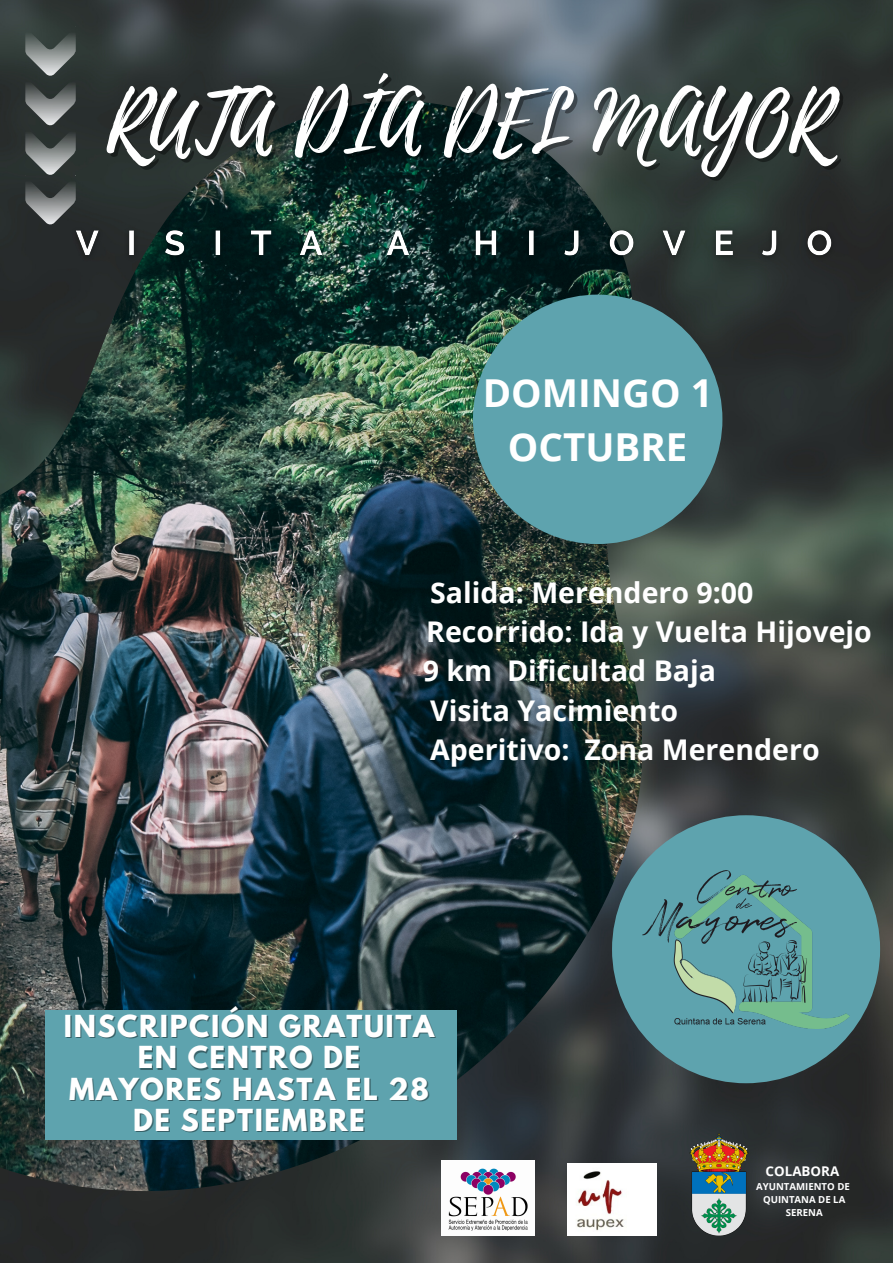
<style>
.page{position:relative;width:893px;height:1263px;background:#fff}
.page>*{position:absolute;margin:0;border:0;box-sizing:border-box;transform-origin:0 0}
.t1{font:80.25px "Playlist Script";color:#fff}
.t2{font:700 38.47px/53.6px "Open Sans";color:#fff;text-align:center}
.t3{font:700 28.5px "Open Sans";color:#fff}
.t4{font:700 26.92px/31.3px "League Spartan";letter-spacing:.06em;color:#fff;text-align:center}
.t5{font:700 13.35px "Open Sans";color:#fff}
.t6{font:700 9.6px/13px "Open Sans";color:#fff;text-align:center}
</style>
<div class="page">
<img style="left:0;top:0;width:893px;height:1263px">
<img style="left:0;top:101px;width:641px;height:1090px">
<svg style="left:25px;top:27px;width:50px;height:198px"></svg>
<div style="left:473px;top:295px;width:249px;height:249px;background:#5ea3ae;border-radius:50%"></div>
<div style="left:45px;top:1010px;width:411px;height:130px;background:#5ea3ae"></div>
<div style="left:612px;top:815px;width:268px;height:268px;background:#5ea3ae;border-radius:50%"></div>
<img style="left:642px;top:870px;width:207px;height:158px">
<img style="left:690px;top:1133px;width:58px;height:102px">
<img style="left:567px;top:1163px;width:90px;height:72px">
<img style="left:442px;top:1160px;width:92px;height:75px">
<img style="left:68px;top:222px;width:793px;height:45px">
<p class="t1" style="left:107px;top:65px;width:727px">RUTA DÍA DEL MAYOR</p>
<p class="t2" style="left:483px;top:365px;width:231px">DOMINGO 1<br>OCTUBRE</p>
<p class="t3" style="left:430px;top:572px;width:325px">Salida: Merendero 9:00</p>
<p class="t3" style="left:426px;top:611px;width:447px">Recorrido: Ida y Vuelta Hijovejo</p>
<p class="t3" style="left:423px;top:651px;width:295px">9 km Dificultad Baja</p>
<p class="t3" style="left:430px;top:690px;width:249px">Visita Yacimiento</p>
<p class="t3" style="left:430px;top:730px;width:391px">Aperitivo: Zona Merendero</p>
<p class="t4" style="left:64px;top:1014px;width:372px">INSCRIPCIÓN GRATUITA<br>EN CENTRO DE<br>MAYORES HASTA EL 28<br>DE SEPTIEMBRE</p>
<p class="t5" style="left:765px;top:1162px;width:75px">COLABORA</p>
<p class="t6" style="left:756px;top:1180px;width:95px">AYUNTAMIENTO DE</p>
<p class="t6" style="left:763px;top:1193px;width:84px">QUINTANA DE LA<br>SERENA</p>
</div>
